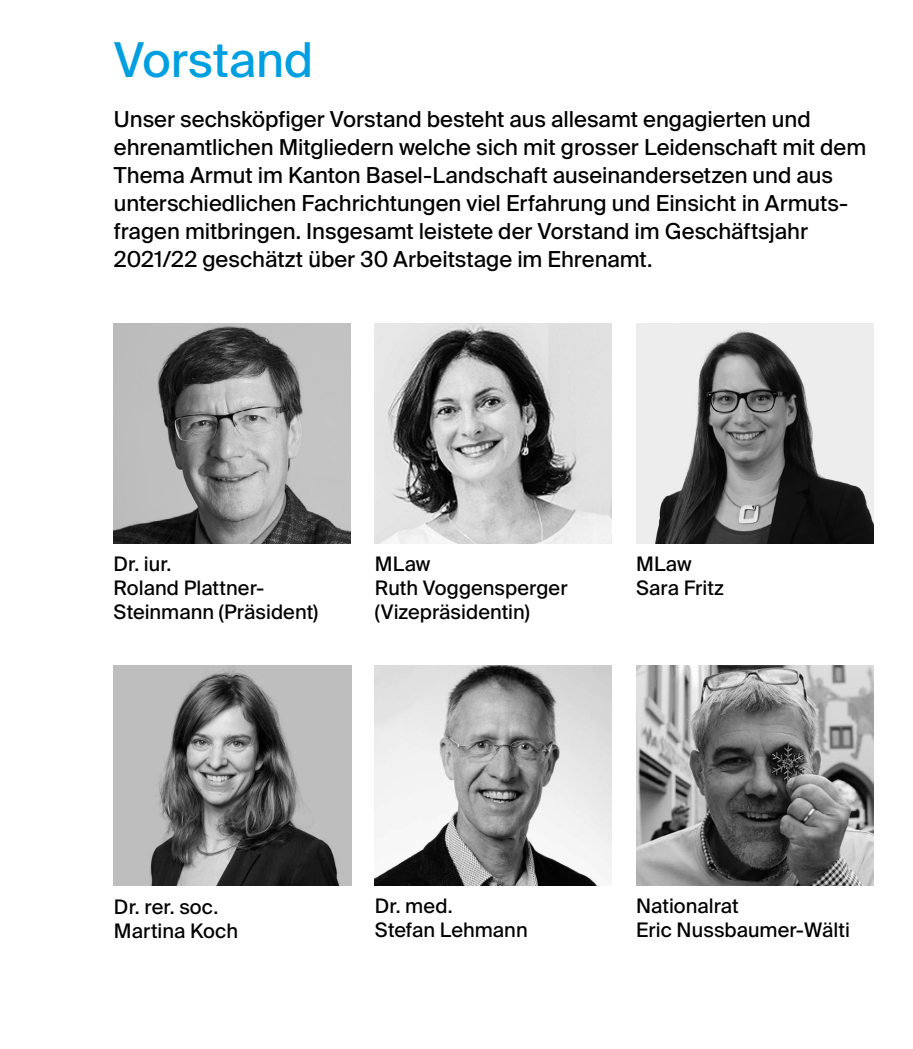
<style>
.page{position:relative;width:913px;height:1049px;background:#fff}
.page>*{position:absolute;margin:0;border:0;box-sizing:border-box;transform-origin:0 0}
.t1{font:48px "Suisse Intl";color:#009fe0}
.t2{font:22px/28px "Suisse Intl";color:#000}
.t3{font:20px/24px "Suisse Intl";letter-spacing:.005em;color:#000}
</style>
<div class="page">
<img style="left:636px;top:666px;width:237px;height:220px">
<img style="left:114px;top:666px;width:237px;height:220px">
<img style="left:375px;top:323px;width:237px;height:220px">
<img style="left:636px;top:323px;width:237px;height:220px">
<img style="left:375px;top:666px;width:237px;height:220px">
<img style="left:113px;top:323px;width:238px;height:220px">
<h1 class="t1" style="left:114px;top:33px;width:201px">Vorstand</h1>
<p class="t2" style="left:114px;top:105px;width:754px">Unser sechsköpfiger Vorstand besteht aus allesamt engagierten und ehrenamtlichen Mitgliedern welche sich mit grosser Leidenschaft mit dem Thema Armut im Kanton Basel-Landschaft auseinandersetzen und aus unterschiedlichen Fachrichtungen viel Erfahrung und Einsicht in Armuts&shy;fragen mitbringen. Insgesamt leistete der Vorstand im Geschäftsjahr 2021/22 geschätzt über 30 Arbeitstage im Ehrenamt.</p>
<p class="t3" style="left:113px;top:552px;width:206px">Dr. iur.<br>Roland Plattner-<br>Steinmann (Präsident)</p>
<p class="t3" style="left:636px;top:552px;width:89px">MLaw<br>Sara Fritz</p>
<p class="t3" style="left:375px;top:552px;width:194px">MLaw<br>Ruth Voggensperger (Vizepräsidentin)</p>
<p class="t3" style="left:375px;top:894px;width:154px">Dr. med.<br>Stefan Lehmann</p>
<p class="t3" style="left:114px;top:895px;width:126px">Dr. rer. soc.<br>Martina Koch</p>
<p class="t3" style="left:636px;top:894px;width:215px">Nationalrat<br>Eric Nussbaumer-Wälti</p>
</div>
